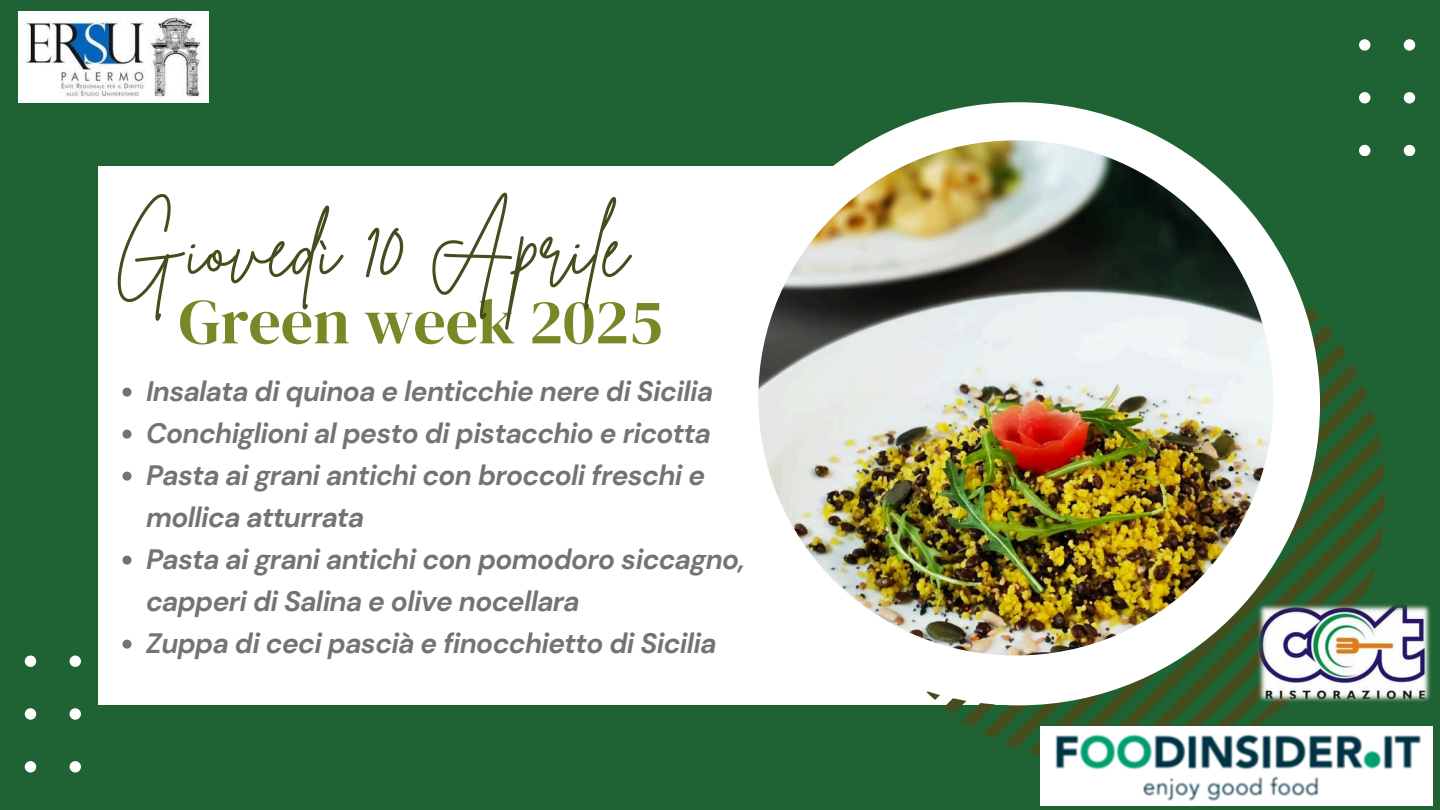
<style>
.page{position:relative;width:1440px;height:810px;background:#1f6334}
.page>*{position:absolute;margin:0;border:0;box-sizing:border-box;transform-origin:0 0}
.t1{font:79.8px "Brittany Signature";color:#444d1e}
.t2{font:63.7px "DM Serif Display";color:#7a8727}
.t3{font:italic 700 28px/42px "DM Sans";letter-spacing:-.02em;color:#737373}
</style>
<div class="page">
<div style="left:99px;top:166px;width:919px;height:539px;background:#fff"></div>
<svg style="left:926px;top:223px;width:459px;height:543px"></svg>
<div style="left:717px;top:102px;width:603px;height:603px;background:#fff;border-radius:50%"></div>
<img style="left:758px;top:140px;width:515px;height:516px;border-radius:50%">
<svg style="left:1359px;top:39px;width:57px;height:117px"></svg>
<svg style="left:24px;top:656px;width:57px;height:117px"></svg>
<img style="left:1041px;top:726px;width:391px;height:80px">
<img style="left:18px;top:12px;width:191px;height:90px">
<img style="left:1257px;top:603px;width:174px;height:100px">
<svg style="left:123px;top:388px;width:9px;height:9px"></svg>
<svg style="left:123px;top:430px;width:9px;height:9px"></svg>
<svg style="left:123px;top:472px;width:9px;height:9px"></svg>
<svg style="left:123px;top:556px;width:9px;height:9px"></svg>
<svg style="left:123px;top:640px;width:9px;height:9px"></svg>
<p class="t1" style="left:114px;top:197px;width:515px">Giovedì 10 Aprile</p>
<p class="t2" style="left:179px;top:277px;width:485px">Green week 2025</p>
<p class="t3" style="left:146px;top:371px;width:569px">Insalata di quinoa e lenticchie nere di Sicilia</p>
<h1 class="t3" style="left:146px;top:413px;width:566px">Conchiglioni al pesto di pistacchio e ricotta</h1>
<h2 class="t3" style="left:146px;top:455px;width:561px">Pasta ai grani antichi con broccoli freschi e mollica atturrata</h2>
<p class="t3" style="left:146px;top:539px;width:600px">Pasta ai grani antichi con pomodoro siccagno, capperi di Salina e olive nocellara</p>
<p class="t3" style="left:146px;top:623px;width:572px">Zuppa di ceci pascià e finocchietto di Sicilia</p>
</div>
